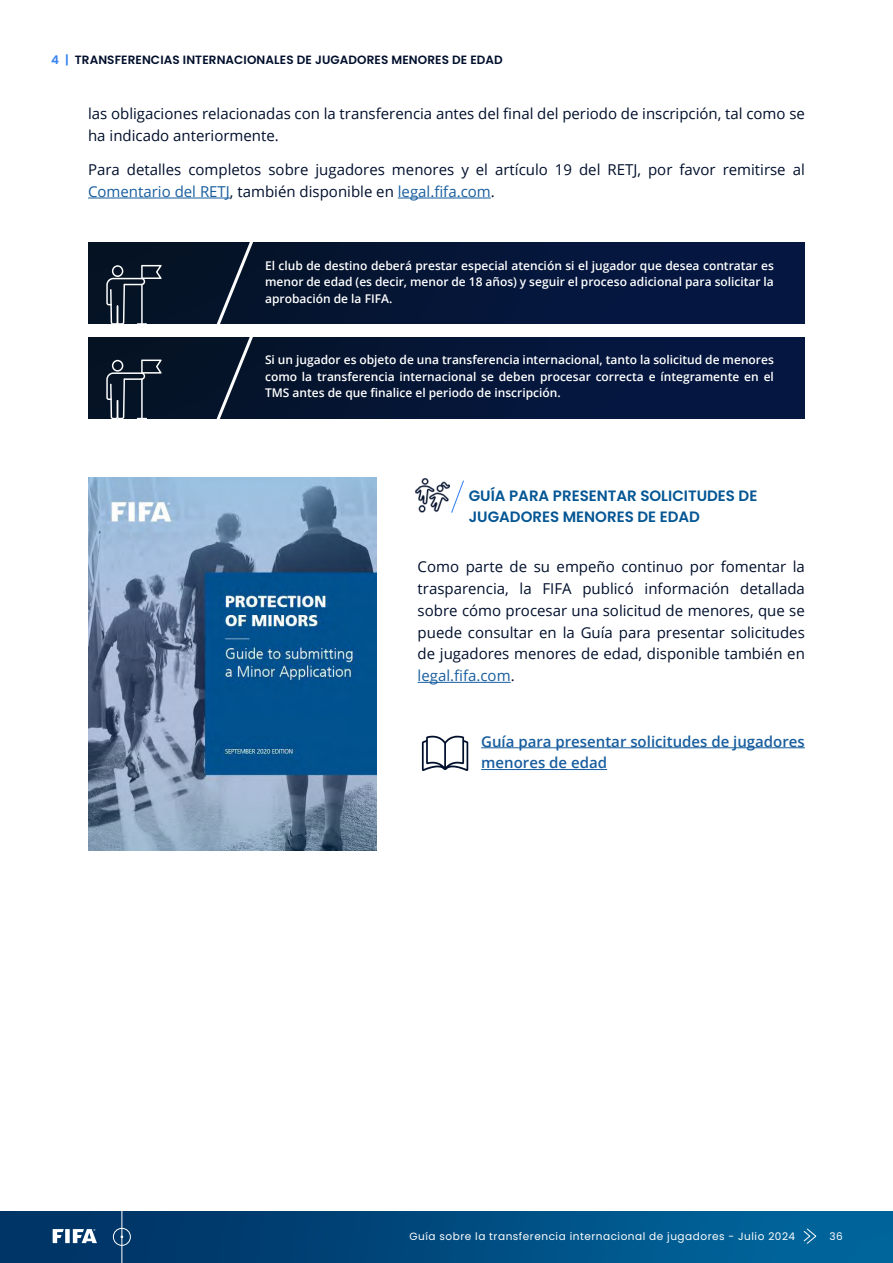
<style>
.page{position:relative;width:893px;height:1263px;background:#fff}
.page>*{position:absolute;margin:0;border:0;box-sizing:border-box;transform-origin:0 0}
.t1{font:15px/21.8px "Open Sans";color:#000f2c}
.t2{font:600 15px/21.8px "Open Sans";color:#175d9e}
.t3{font:600 15px/21px "Poppins";color:#045694}
.t4{font:600 12px/16.5px "Open Sans";color:#fff;text-align:justify}
.t5{font:600 12px "Poppins";letter-spacing:.01em;color:#000f2c}
.t6{font:10.5px "Poppins";letter-spacing:.05em;color:#fff}
.s1{color:#3682f1}
.s2{color:#175d9e}
</style>
<div class="page">
<img style="left:0;top:1212px;width:892px;height:50px">
<svg style="left:53px;top:1229px;width:11px;height:14px"></svg>
<div style="left:65px;top:1229px;width:5px;height:14px;background:#fff"></div>
<svg style="left:73px;top:1229px;width:24px;height:14px"></svg>
<hr style="left:121px;top:1199px;width:1px;height:64px;background:#fff">
<div style="left:113px;top:1228px;width:18px;height:18px;border:1px solid #fff;border-radius:50%"></div>
<svg style="left:804px;top:1228px;width:12px;height:15px"></svg>
<img style="left:88px;top:242px;width:717px;height:82px">
<svg style="left:106px;top:265px;width:56px;height:59px;background:#293545"></svg>
<img style="left:88px;top:337px;width:717px;height:81px">
<svg style="left:204px;top:242px;width:52px;height:177px;background:#253245"></svg>
<svg style="left:106px;top:360px;width:56px;height:59px;background:#293545"></svg>
<hr style="left:418px;top:682px;width:93px;height:1px;background:#175d9e">
<hr style="left:481px;top:747px;width:324px;height:1px;background:#175d9e">
<hr style="left:481px;top:769px;width:126px;height:1px;background:#175d9e">
<svg style="left:451px;top:480px;width:13px;height:33px"></svg>
<img style="left:416px;top:478px;width:33px;height:35px">
<img style="left:88px;top:477px;width:289px;height:373px">
<hr style="left:88px;top:198px;width:142px;height:1px;background:#175d9e">
<hr style="left:398px;top:198px;width:93px;height:1px;background:#175d9e">
<svg style="left:422px;top:736px;width:46px;height:35px"></svg>
<p class="t5" style="left:51px;top:52px;width:453px"><span class="s1">4 |</span> TRANSFERENCIAS INTERNACIONALES DE JUGADORES MENORES DE EDAD</p>
<p class="t1" style="left:88px;top:102px;width:718px">las obligaciones relacionadas con la transferencia antes del final del periodo de inscripción, tal como se ha indicado anteriormente.</p>
<p class="t1" style="left:88px;top:158px;width:718px">Para detalles completos sobre jugadores menores y el artículo 19 del RETJ, por favor remitirse al<br><span class="s2">Comentario del RETJ</span>, también disponible en <span class="s2">legal.fifa.com</span>.</p>
<p class="t4" style="left:265px;top:257px;width:510px">El club de destino deberá prestar especial atención si el jugador que desea contratar es menor de edad (es decir, menor de 18 años) y seguir el proceso adicional para solicitar la aprobación de la FIFA.</p>
<p class="t4" style="left:265px;top:352px;width:510px">Si un jugador es objeto de una transferencia internacional, tanto la solicitud de menores como la transferencia internacional se deben procesar correcta e íntegramente en el TMS antes de que finalice el periodo de inscripción.</p>
<p class="t3" style="left:469px;top:485px;width:290px">GUÍA PARA PRESENTAR SOLICITUDES DE<br>JUGADORES MENORES DE EDAD</p>
<p class="t1" style="left:418px;top:556px;width:389px;text-align:justify">Como parte de su empeño continuo por fomentar la trasparencia, la FIFA publicó información detallada sobre cómo procesar una solicitud de menores, que se puede consultar en la Guía para presentar solicitudes de jugadores menores de edad, disponible también en <span class="s2">legal.fifa.com</span>.</p>
<p class="t2" style="left:481px;top:730px;width:325px">Guía para presentar solicitudes de jugadores menores de edad</p>
<p class="t6" style="left:410px;top:1230px;width:387px">Guía sobre la transferencia internacional de jugadores - Julio 2024</p>
<p class="t6" style="left:829px;top:1230px;width:15px">36</p>
</div>
